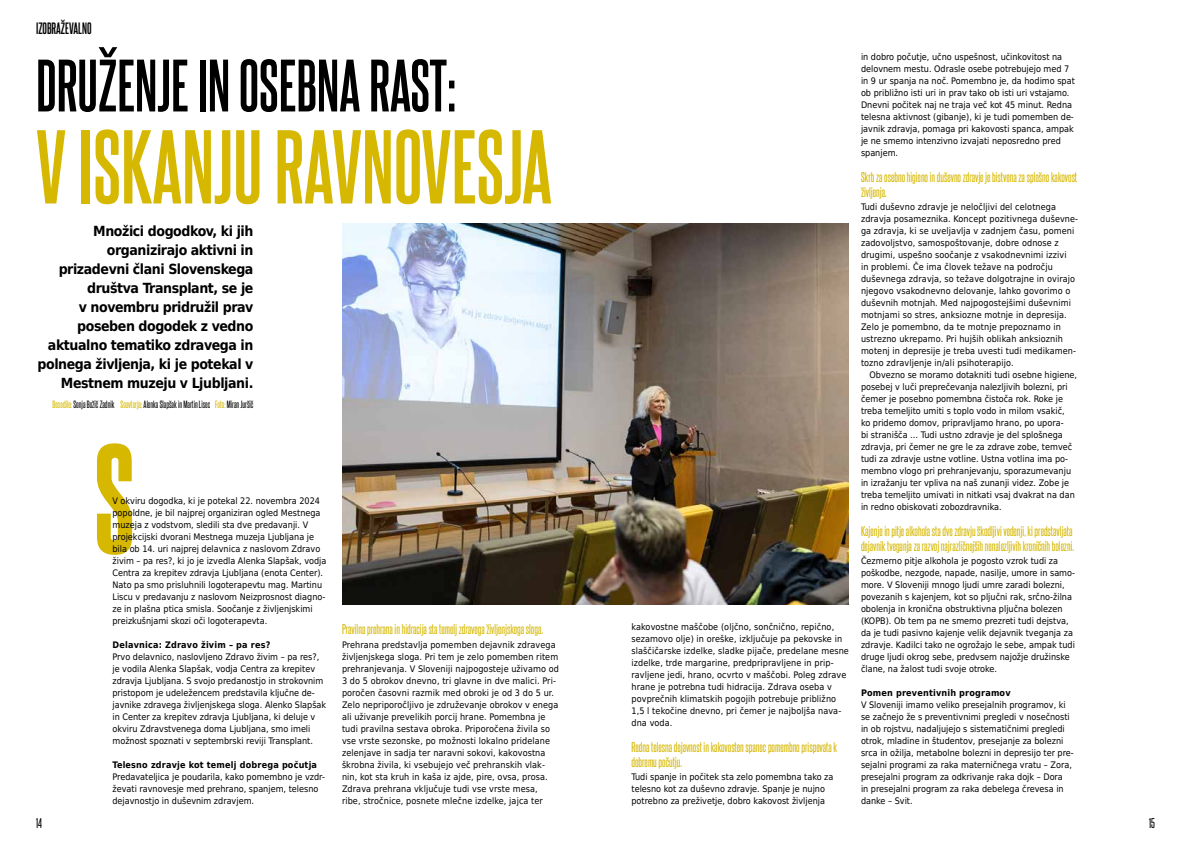
<style>
.page{position:relative;width:1191px;height:842px;background:#fff}
.page>*{position:absolute;margin:0;border:0;box-sizing:border-box;transform-origin:0 0}
.t1{font:132.6px "Steelfish Eb";color:#d6b800}
.t2{font:700 89px "Steelfish Rg";color:#d6b800}
.t3{font:700 63px "Steelfish Rg";color:#000}
.t4{font:700 14px/19px "DejaVu Sans Condensed";letter-spacing:-.03em;color:#000;text-align:right}
.t5{font:700 14px "Steelfish Rg";color:#000}
.t6{font:12px/14.4px "Steelfish Rg";color:#d6b800}
.t7{font:12px "Steelfish Rg";color:#000}
.t8{font:9px/12px "DejaVu Sans Condensed";color:#000}
.t9{font:700 9px "DejaVu Sans Condensed";letter-spacing:.02em;color:#000}
.t10{font:9px "Steelfish Rg";color:#000}
.s1{color:#d6b800}
</style>
<div class="page">
<img style="left:342px;top:224px;width:507px;height:380px">
<h3 class="t5" style="left:36px;top:19px;width:57px">IZOBRAŽEVALNO</h3>
<h3 class="t3" style="left:36px;top:41px;width:422px">DRUŽENJE IN OSEBNA RAST:</h3>
<h2 class="t2" style="left:36px;top:103px;width:517px">V ISKANJU RAVNOVESJA</h2>
<p class="t4" style="left:38px;top:221px;width:217px">Množici dogodkov, ki jih organizirajo aktivni in prizadevni člani Slovenskega društva Transplant, se je<br>v novembru pridružil prav poseben dogodek z vedno aktualno tematiko zdravega in polnega življenja, ki je potekal v<br>Mestnem muzeju v Ljubljani.</p>
<p class="t10" style="left:53px;top:398px;width:202px"><span class="s1">Besedilo:</span>Sonja Božič Zadnik <span class="s1">Soavtorja:</span>Alenka Slapšak in Martin Lisec <span class="s1">Foto:</span> Miran Juršič</p>
<h1 class="t1" style="left:94px;top:404px;width:43px">S</h1>
<p class="t8" style="left:112px;top:494px;width:215px">V okviru dogodka, ki je potekal 22. novembra 2024 popoldne, je bil najprej organiziran ogled Mestnega muzeja z vodstvom, sledili sta dve predavanji. V projekcijski dvorani Mestnega muzeja Ljubljana je bila ob 14. uri najprej delavnica z naslovom Zdravo živim – pa res?, ki jo je izvedla Alenka Slapšak, vodja Centra za krepitev zdravja Ljubljana (enota Center).<br>Nato pa smo prisluhnili logoterapevtu mag. Martinu Liscu v predavanju z naslovom Neizprosnost diagno&shy;ze in plašna ptica smisla. Soočanje z življenjskimi preizkušnjami skozi oči logoterapevta.</p>
<p class="t9" style="left:112px;top:637px;width:159px">Delavnica: Zdravo živim – pa res?</p>
<p class="t8" style="left:112px;top:650px;width:215px">Prvo delavnico, naslovljeno Zdravo živim – pa res?, je vodila Alenka Slapšak, vodja Centra za krepitev zdravja Ljubljana. S svojo predanostjo in strokovnim pristopom je udeležencem predstavila ključne de&shy;javnike zdravega življenjskega sloga. Alenko Slapšak in Center za krepitev zdravja Ljubljana, ki deluje v okviru Zdravstvenega doma Ljubljana, smo imeli možnost spoznati v septembrski reviji Transplant.</p>
<p class="t9" style="left:112px;top:757px;width:206px">Telesno zdravje kot temelj dobrega počutja</p>
<p class="t8" style="left:112px;top:770px;width:214px">Predavateljica je poudarila, kako pomembno je vzdr&shy;ževati ravnovesje med prehrano, spanjem, telesno dejavnostjo in duševnim zdravjem.</p>
<h3 class="t6" style="left:342px;top:621px;width:202px">Pravilna prehrana in hidracija sta temelj zdravega življenjskega sloga.</h3>
<p class="t8" style="left:342px;top:638px;width:219px">Prehrana predstavlja pomemben dejavnik zdravega življenjskega sloga. Pri tem je zelo pomemben ritem prehranjevanja. V Sloveniji najpogosteje uživamo od 3 do 5 obrokov dnevno, tri glavne in dve malici. Pri&shy;poročen časovni razmik med obroki je od 3 do 5 ur.<br>Zelo nepriporočljivo je združevanje obrokov v enega ali uživanje prevelikih porcij hrane. Pomembna je tudi pravilna sestava obroka. Priporočena živila so vse vrste sezonske, po možnosti lokalno pridelane zelenjave in sadja ter naravni sokovi, kakovostna škrobna živila, ki vsebujejo več prehranskih vlak&shy;nin, kot sta kruh in kaša iz ajde, pire, ovsa, prosa.<br>Zdrava prehrana vključuje tudi vse vrste mesa,<br>ribe, stročnice, posnete mlečne izdelke, jajca ter</p>
<p class="t8" style="left:631px;top:620px;width:219px">kakovostne maščobe (oljčno, sončnično, repično, sezamovo olje) in oreške, izključuje pa pekovske in slaščičarske izdelke, sladke pijače, predelane mesne izdelke, trde margarine, predpripravljene in prip&shy;ravljene jedi, hrano, ocvrto v maščobi. Poleg zdrave hrane je potrebna tudi hidracija. Zdrava oseba v povprečnih klimatskih pogojih potrebuje približno 1,5 l tekočine dnevno, pri čemer je najboljša nava&shy;dna voda.</p>
<h3 class="t6" style="left:631px;top:739px;width:207px">Redna telesna dejavnost in kakovosten spanec pomembno prispevata k dobremu počutju.</h3>
<p class="t8" style="left:631px;top:770px;width:203px">Tudi spanje in počitek sta zelo pomembna tako za telesno kot za duševno zdravje. Spanje je nujno potrebno za preživetje, dobro kakovost življenja</p>
<p class="t8" style="left:861px;top:50px;width:215px">in dobro počutje, učno uspešnost, učinkovitost na delovnem mestu. Odrasle osebe potrebujejo med 7 in 9 ur spanja na noč. Pomembno je, da hodimo spat ob približno isti uri in prav tako ob isti uri vstajamo.<br>Dnevni počitek naj ne traja več kot 45 minut. Redna telesna aktivnost (gibanje), ki je tudi pomemben de&shy;javnik zdravja, pomaga pri kakovosti spanca, ampak je ne smemo intenzivno izvajati neposredno pred spanjem.</p>
<h3 class="t6" style="left:861px;top:169px;width:218px">Skrb za osebno higieno in duševno zdravje je bistvena za splošno kakovost življenja.</h3>
<p class="t8" style="left:861px;top:200px;width:219px">Tudi duševno zdravje je neločljivi del celotnega zdravja posameznika. Koncept pozitivnega duševne&shy;ga zdravja, ki se uveljavlja v zadnjem času, pomeni zadovoljstvo, samospoštovanje, dobre odnose z drugimi, uspešno soočanje z vsakodnevnimi izzivi<br>in problemi. Če ima človek težave na področju duševnega zdravja, so težave dolgotrajne in ovirajo njegovo vsakodnevno delovanje, lahko govorimo o duševnih motnjah. Med najpogostejšimi duševnimi motnjami so stres, anksiozne motnje in depresija.<br>Zelo je pomembno, da te motnje prepoznamo in ustrezno ukrepamo. Pri hujših oblikah anksioznih motenj in depresije je treba uvesti tudi medikamen&shy;tozno zdravljenje in/ali psihoterapijo.</p>
<p class="t8" style="left:861px;top:368px;width:217px;text-indent:9px">Obvezno se moramo dotakniti tudi osebne higiene, posebej v luči preprečevanja nalezljivih bolezni, pri čemer je posebno pomembna čistoča rok. Roke je treba temeljito umiti s toplo vodo in milom vsakič,<br>ko pridemo domov, pripravljamo hrano, po upora-<br>bi stranišča … Tudi ustno zdravje je del splošnega zdravja, pri čemer ne gre le za zdrave zobe, temveč tudi za zdravje ustne votline. Ustna votlina ima po&shy;membno vlogo pri prehranjevanju, sporazumevanju in izražanju ter vpliva na naš zunanji videz. Zobe je treba temeljito umivati in nitkati vsaj dvakrat na dan in redno obiskovati zobozdravnika.</p>
<h3 class="t6" style="left:861px;top:523px;width:214px">Kajenje in pitje alkohola sta dve zdravju škodljivi vedenji, ki predstavljata dejavnik tveganja za razvoj najrazličnejših nenalezljivih kroničnih bolezni.</h3>
<p class="t8" style="left:861px;top:554px;width:216px">Čezmerno pitje alkohola je pogosto vzrok tudi za poškodbe, nezgode, napade, nasilje, umore in samo&shy;more. V Sloveniji mnogo ljudi umre zaradi bolezni, povezanih s kajenjem, kot so pljučni rak, srčno-žilna obolenja in kronična obstruktivna pljučna bolezen (KOPB). Ob tem pa ne smemo prezreti tudi dejstva, da je tudi pasivno kajenje velik dejavnik tveganja za zdravje. Kadilci tako ne ogrožajo le sebe, ampak tudi druge ljudi okrog sebe, predvsem najožje družinske člane, na žalost tudi svoje otroke.</p>
<p class="t9" style="left:861px;top:685px;width:151px">Pomen preventivnih programov</p>
<p class="t8" style="left:861px;top:698px;width:214px">V Sloveniji imamo veliko presejalnih programov, ki se začnejo že s preventivnimi pregledi v nosečnosti in ob rojstvu, nadaljujejo s sistematičnimi pregledi otrok, mladine in študentov, presejanje za bolezni srca in ožilja, metabolne bolezni in depresijo ter pre&shy;sejalni programi za raka materničnega vratu – Zora, presejalni program za odkrivanje raka dojk – Dora<br>in presejalni program za raka debelega črevesa in danke – Svit.</p>
<h3 class="t7" style="left:36px;top:815px;width:7px">14</h3>
<h3 class="t7" style="left:1149px;top:815px;width:7px">15</h3>
</div>
